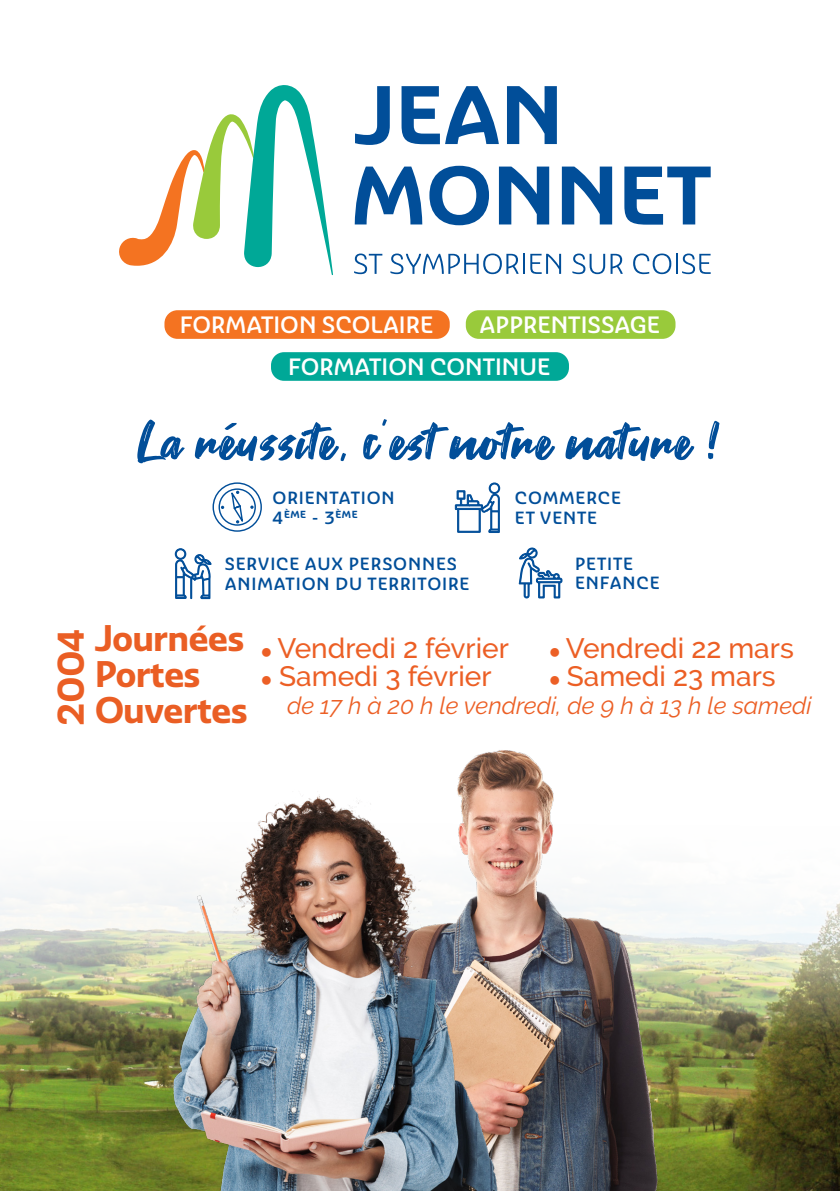
<style>
.page{position:relative;width:840px;height:1191px;background:#fff}
.page>*{position:absolute;margin:0;border:0;box-sizing:border-box;transform-origin:0 0}
.t1{font:52px "Fontjek";letter-spacing:.03em;color:#014e99}
.t2{font:700 36px/36px "Ashemore Norm";letter-spacing:-.025em;color:#ea5e24}
.t3{font:500 28px "Raleway";color:#ec5f25}
.t4{font:italic 24px "Raleway";color:#ec5f25}
.t5{font:500 23px "Ashemore Norm";color:#fff}
.t6{font:500 17.2px/19.2px "Ashemore Norm";letter-spacing:.05em;color:#014e99}
.t7{font:700 10px "Ashemore Norm";letter-spacing:.05em;color:#014e99}
.s1{font-weight:500;font-size:17.2px}
.s2{font-family:"Franklin Gothic";font-weight:400;font-size:20px}
</style>
<div class="page">
<img style="left:0;top:881px;width:839px;height:310px">
<svg style="left:354px;top:253px;width:28px;height:21px"></svg>
<svg style="left:390px;top:253px;width:128px;height:21px"></svg>
<hr style="left:522px;top:254px;width:2px;height:20px;background:#014e99">
<svg style="left:530px;top:254px;width:30px;height:20px"></svg>
<svg style="left:572px;top:253px;width:50px;height:21px"></svg>
<svg style="left:633px;top:253px;width:38px;height:21px"></svg>
<hr style="left:675px;top:254px;width:2px;height:20px;background:#014e99">
<svg style="left:682px;top:253px;width:28px;height:21px"></svg>
<svg style="left:355px;top:86px;width:34px;height:59px"></svg>
<svg style="left:401px;top:86px;width:38px;height:58px"></svg>
<svg style="left:445px;top:86px;width:53px;height:58px"></svg>
<svg style="left:507px;top:86px;width:49px;height:58px"></svg>
<svg style="left:354px;top:167px;width:68px;height:57px"></svg>
<svg style="left:429px;top:166px;width:59px;height:59px"></svg>
<svg style="left:498px;top:167px;width:51px;height:57px"></svg>
<svg style="left:561px;top:167px;width:50px;height:57px"></svg>
<svg style="left:624px;top:167px;width:86px;height:58px"></svg>
<svg style="left:119px;top:85px;width:214px;height:190px"></svg>
<div style="left:164px;top:310px;width:285px;height:29px;background:#f47321;border-radius:13px"></div>
<div style="left:465px;top:310px;width:210px;height:29px;background:#99ca3b;border-radius:13px"></div>
<div style="left:271px;top:352px;width:297px;height:29px;background:#00a897;border-radius:13px"></div>
<img style="left:458px;top:750px;width:232px;height:441px">
<img style="left:149px;top:784px;width:385px;height:407px">
<svg style="left:175px;top:548px;width:36px;height:51px"></svg>
<svg style="left:518px;top:548px;width:44px;height:50px"></svg>
<svg style="left:454px;top:482px;width:46px;height:51px"></svg>
<svg style="left:212px;top:482px;width:50px;height:50px"></svg>
<p class="t5" style="left:180px;top:311px;width:255px">FORMATION SCOLAIRE</p>
<p class="t5" style="left:479px;top:311px;width:182px">APPRENTISSAGE</p>
<p class="t5" style="left:288px;top:353px;width:264px">FORMATION CONTINUE</p>
<p class="t1" style="left:137px;top:409px;width:583px">La réussite, c’est notre nature !</p>
<p class="t6" style="left:272px;top:488px;width:124px">ORIENTATION</p>
<p class="t7" style="left:272px;top:508px;width:86px"><span class="s1">4</span>ÈME <span class="s1">- 3</span>ÈME</p>
<p class="t6" style="left:514px;top:488px;width:108px">COMMERCE<br>ET VENTE</p>
<p class="t6" style="left:224px;top:554px;width:246px">SERVICE AUX PERSONNES<br>ANIMATION DU TERRITOIRE</p>
<p class="t6" style="left:574px;top:554px;width:60px">PETITE</p>
<p class="t6" style="left:574px;top:573px;width:86px">ENFANCE</p>
<p class="t2" style="left:53px;top:725px;width:99px;rotate:-90deg">2004</p>
<p class="t2" style="left:95px;top:620px;width:151px">Journées<br>Portes</p>
<p class="t2" style="left:95px;top:692px;width:154px">Ouvertes</p>
<p class="t3" style="left:260px;top:632px;width:250px"><span class="s2">●</span> Vendredi 2 février</p>
<p class="t3" style="left:548px;top:632px;width:246px"><span class="s2">●</span> Vendredi 22 mars</p>
<p class="t3" style="left:260px;top:660px;width:232px"><span class="s2">●</span> Samedi 3 février</p>
<p class="t3" style="left:548px;top:660px;width:228px"><span class="s2">●</span> Samedi 23 mars</p>
<p class="t4" style="left:287px;top:691px;width:526px">de 17 h à 20 h le vendredi, de 9 h à 13 h le samedi</p>
</div>
